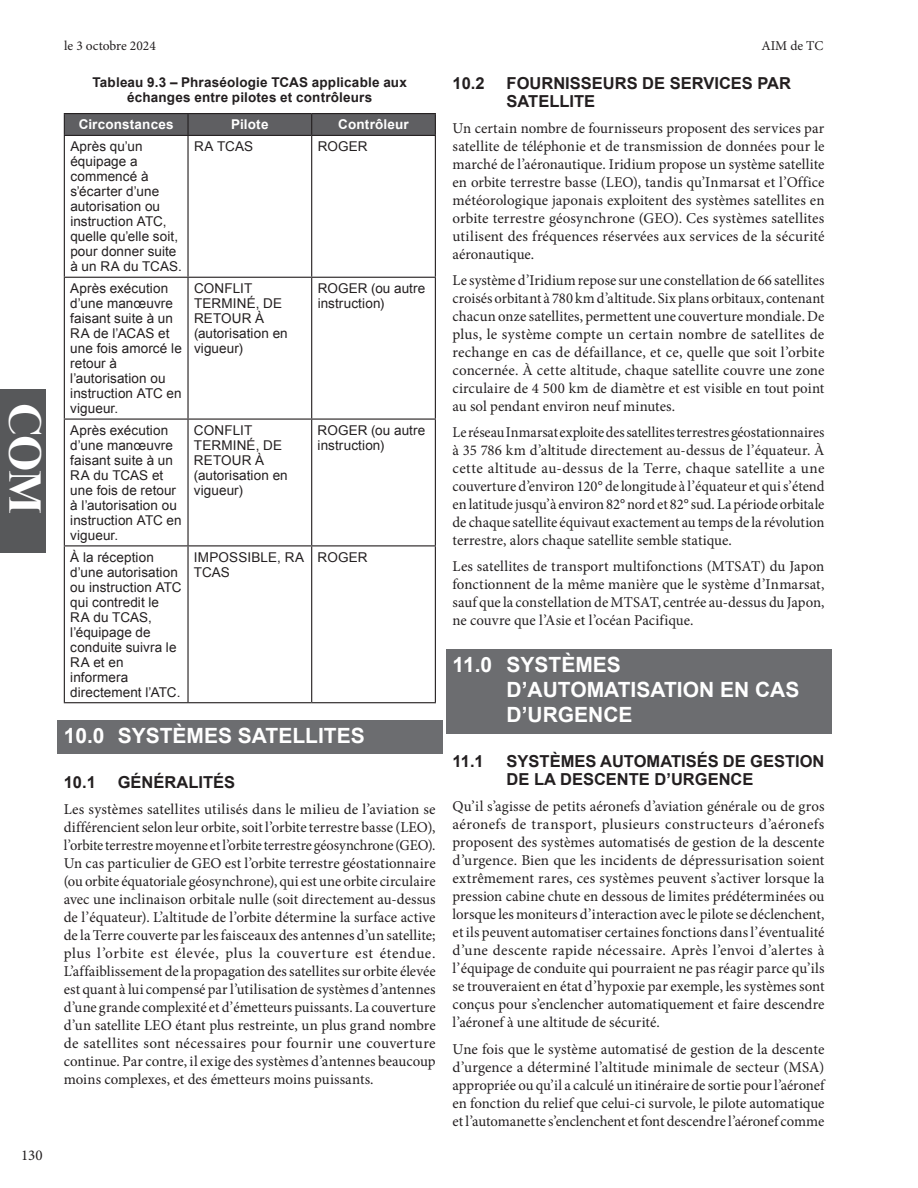
<style>
.page{position:relative;width:918px;height:1188px;background:#fff}
.page>*{position:absolute;margin:0;border:0;box-sizing:border-box;transform-origin:0 0}
.t1{font:700 46.5px "Times New Roman";color:#fff}
.t2{font:700 21px/25.2px "Arial";color:#fff}
.t3{font:700 16.5px/18px "Arial";color:#231f20}
.t4{font:15px/18px "Minion Pro";color:#231f20;text-align:justify}
.t5{font:15px/18px "Minion Pro";color:#231f20;text-align:justify;scale:.96 1}
.t6{font:13.5px/15px "Arial";letter-spacing:.005em;color:#231f20}
.t7{font:700 13.5px/15px "Arial";letter-spacing:.01em;color:#231f20;text-align:center}
.t8{font:700 13.5px "Arial";letter-spacing:.01em;color:#fff}
.t9{font:13.5px "Minion Pro";color:#231f20}
</style>
<div class="page">
<div style="left:57px;top:720px;width:386px;height:34px;background:#6c6d70"></div>
<hr style="left:64px;top:113px;width:124px;height:1px;background:#231f20">
<hr style="left:188px;top:113px;width:124px;height:1px;background:#231f20">
<hr style="left:312px;top:113px;width:124px;height:1px;background:#231f20">
<svg style="left:64px;top:114px;width:372px;height:21px;background:#5d5d60"></svg>
<hr style="left:64px;top:135px;width:124px;height:1px;background:#231f20">
<hr style="left:64px;top:136px;width:1px;height:141px;background:#231f20">
<hr style="left:188px;top:135px;width:124px;height:1px;background:#231f20">
<hr style="left:187px;top:136px;width:2px;height:141px;background:#231f20">
<hr style="left:312px;top:135px;width:124px;height:1px;background:#231f20">
<hr style="left:311px;top:136px;width:1px;height:141px;background:#231f20">
<hr style="left:435px;top:136px;width:1px;height:141px;background:#231f20">
<hr style="left:64px;top:277px;width:124px;height:1px;background:#231f20">
<hr style="left:64px;top:278px;width:1px;height:141px;background:#231f20">
<hr style="left:188px;top:277px;width:124px;height:1px;background:#231f20">
<hr style="left:187px;top:278px;width:2px;height:141px;background:#231f20">
<hr style="left:312px;top:277px;width:124px;height:1px;background:#231f20">
<hr style="left:311px;top:278px;width:1px;height:141px;background:#231f20">
<hr style="left:435px;top:278px;width:1px;height:141px;background:#231f20">
<hr style="left:64px;top:419px;width:124px;height:1px;background:#231f20">
<hr style="left:64px;top:420px;width:1px;height:125px;background:#231f20">
<hr style="left:188px;top:419px;width:124px;height:1px;background:#231f20">
<hr style="left:187px;top:420px;width:2px;height:125px;background:#231f20">
<hr style="left:312px;top:419px;width:124px;height:1px;background:#231f20">
<hr style="left:311px;top:420px;width:1px;height:125px;background:#231f20">
<hr style="left:435px;top:420px;width:1px;height:125px;background:#231f20">
<hr style="left:64px;top:545px;width:124px;height:1px;background:#231f20">
<hr style="left:64px;top:546px;width:1px;height:156px;background:#231f20">
<hr style="left:188px;top:545px;width:124px;height:1px;background:#231f20">
<hr style="left:187px;top:546px;width:2px;height:156px;background:#231f20">
<hr style="left:312px;top:545px;width:124px;height:1px;background:#231f20">
<hr style="left:311px;top:546px;width:1px;height:156px;background:#231f20">
<hr style="left:435px;top:546px;width:1px;height:156px;background:#231f20">
<hr style="left:64px;top:702px;width:124px;height:1px;background:#231f20">
<hr style="left:188px;top:702px;width:124px;height:1px;background:#231f20">
<hr style="left:312px;top:702px;width:124px;height:1px;background:#231f20">
<div style="left:446px;top:650px;width:386px;height:84px;background:#6c6d70"></div>
<div style="left:0;top:389px;width:46px;height:164px;background:#57585a"></div>
<h1 class="t1" style="left:57px;top:403px;width:113px;rotate:90deg">COM</h1>
<p class="t4" style="left:21px;top:1147px;width:23px">130</p>
<p class="t9" style="left:64px;top:37px;width:93px">le 3 octobre 2024</p>
<p class="t9" style="left:761px;top:37px;width:64px">AIM de TC</p>
<p class="t7" style="left:93px;top:75px;width:316px">Tableau 9.3 – Phraséologie TCAS applicable aux échanges entre pilotes et contrôleurs</p>
<p class="t8" style="left:79px;top:116px;width:97px">Circonstances</p>
<p class="t8" style="left:231px;top:116px;width:39px">Pilote</p>
<p class="t8" style="left:338px;top:116px;width:72px">Contrôleur</p>
<p class="t6" style="left:70px;top:139px;width:113px">Après qu’un équipage a commencé à s’écarter d’une autorisation ou instruction ATC, quelle qu’elle soit, pour donner suite à un RA du TCAS.</p>
<p class="t6" style="left:194px;top:139px;width:61px">RA TCAS</p>
<p class="t6" style="left:318px;top:139px;width:51px">ROGER</p>
<p class="t6" style="left:70px;top:281px;width:113px">Après exécution d’une manœuvre faisant suite à un<br>RA de l’ACAS et une fois amorcé le retour à l’autorisation ou instruction ATC en vigueur.</p>
<p class="t6" style="left:194px;top:281px;width:95px">CONFLIT<br>TERMINÉ, DE<br>RETOUR À (autorisation en vigueur)</p>
<p class="t6" style="left:318px;top:281px;width:109px">ROGER (ou autre instruction)</p>
<p class="t6" style="left:70px;top:423px;width:113px">Après exécution d’une manœuvre faisant suite à un<br>RA du TCAS et une fois de retour à l’autorisation ou instruction ATC en vigueur.</p>
<p class="t6" style="left:194px;top:423px;width:95px">CONFLIT<br>TERMINÉ, DE<br>RETOUR À (autorisation en vigueur)</p>
<p class="t6" style="left:318px;top:423px;width:109px">ROGER (ou autre instruction)</p>
<p class="t6" style="left:70px;top:550px;width:113px">À la réception d’une autorisation ou instruction ATC qui contredit le<br>RA du TCAS, l’équipage de conduite suivra le<br>RA et en informera directement l’ATC.</p>
<p class="t6" style="left:194px;top:550px;width:112px">IMPOSSIBLE, RA<br>TCAS</p>
<p class="t6" style="left:318px;top:550px;width:51px">ROGER</p>
<h2 class="t2" style="left:64px;top:723px;width:302px">10.0 SYSTÈMES SATELLITES</h2>
<p class="t3" style="left:64px;top:774px;width:34px">10.1</p>
<p class="t3" style="left:118px;top:774px;width:119px">GÉNÉRALITÉS</p>
<p class="t4" style="left:64px;top:800px;width:373px">Les systèmes satellites utilisés dans le milieu de l’aviation se différencient selon leur orbite, soit l’orbite terrestre basse (LEO), l’orbite terrestre moyenne et l’orbite terrestre géosynchrone (GEO).<br>Un cas particulier de GEO est l’orbite terrestre géostationnaire (ou orbite équatoriale géosynchrone), qui est une orbite circulaire avec une inclinaison orbitale nulle (soit directement au-dessus de l’équateur). L’altitude de l’orbite détermine la surface active de la Terre couverte par les faisceaux des antennes d’un satellite; plus l’orbite est élevée, plus la couverture est étendue.<br>L’affaiblissement de la propagation des satellites sur orbite élevée est quant à lui compensé par l’utilisation de systèmes d’antennes d’une grande complexité et d’émetteurs puissants. La couverture d’un satellite LEO étant plus restreinte, un plus grand nombre de satellites sont nécessaires pour fournir une couverture continue. Par contre, il exige des systèmes d’antennes beaucoup moins complexes, et des émetteurs moins puissants.</p>
<p class="t3" style="left:453px;top:75px;width:34px">10.2</p>
<p class="t3" style="left:507px;top:75px;width:286px">FOURNISSEURS DE SERVICES PAR<br>SATELLITE</p>
<p class="t4" style="left:453px;top:119px;width:373px">Un certain nombre de fournisseurs proposent des services par satellite de téléphonie et de transmission de données pour le marché de l’aéronautique. Iridium propose un système satellite en orbite terrestre basse (LEO), tandis qu’Inmarsat et l’Office météorologique japonais exploitent des systèmes satellites en orbite terrestre géosynchrone (GEO). Ces systèmes satellites utilisent des fréquences réservées aux services de la sécurité aéronautique.</p>
<p class="t4" style="left:453px;top:271px;width:373px">Le système d’Iridium repose sur une constellation de 66 satellites croisés orbitant à 780 km d’altitude. Six plans orbitaux, contenant chacun onze satellites, permettent une couverture mondiale. De plus, le système compte un certain nombre de satellites de rechange en cas de défaillance, et ce, quelle que soit l’orbite concernée. À cette altitude, chaque satellite couvre une zone circulaire de 4 500 km de diamètre et est visible en tout point au sol pendant environ neuf minutes.</p>
<p class="t5" style="left:453px;top:423px;width:389px">Le réseau Inmarsat exploite des satellites terrestres géostationnaires à 35 786 km d’altitude directement au-dessus de l’équateur. À cette altitude au-dessus de la Terre, chaque satellite a une couverture d’environ 120° de longitude à l’équateur et qui s’étend en latitude jusqu’à environ 82° nord et 82° sud. La période orbitale de chaque satellite équivaut exactement au temps de la révolution terrestre, alors chaque satellite semble statique.</p>
<p class="t4" style="left:453px;top:557px;width:373px">Les satellites de transport multifonctions (MTSAT) du Japon fonctionnent de la même manière que le système d’Inmarsat, sauf que la constellation de MTSAT, centrée au-dessus du Japon, ne couvre que l’Asie et l’océan Pacifique.</p>
<h2 class="t2" style="left:507px;top:653px;width:294px;text-indent:-54px">11.0 SYSTÈMES<br>D’AUTOMATISATION EN CAS<br>D’URGENCE</h2>
<p class="t3" style="left:453px;top:753px;width:33px">11.1</p>
<p class="t3" style="left:507px;top:753px;width:319px">SYSTÈMES AUTOMATISÉS DE GESTION<br>DE LA DESCENTE D’URGENCE</p>
<p class="t4" style="left:453px;top:798px;width:373px">Qu’il s’agisse de petits aéronefs d’aviation générale ou de gros aéronefs de transport, plusieurs constructeurs d’aéronefs proposent des systèmes automatisés de gestion de la descente d’urgence. Bien que les incidents de dépressurisation soient extrêmement rares, ces systèmes peuvent s’activer lorsque la pression cabine chute en dessous de limites prédéterminées ou lorsque les moniteurs d’interaction avec le pilote se déclenchent, et ils peuvent automatiser certaines fonctions dans l’éventualité d’une descente rapide nécessaire. Après l’envoi d’alertes à l’équipage de conduite qui pourraient ne pas réagir parce qu’ils se trouveraient en état d’hypoxie par exemple, les systèmes sont conçus pour s’enclencher automatiquement et faire descendre l’aéronef à une altitude de sécurité.</p>
<p class="t4" style="left:453px;top:1040px;width:373px">Une fois que le système automatisé de gestion de la descente d’urgence a déterminé l’altitude minimale de secteur (MSA) appropriée ou qu’il a calculé un itinéraire de sortie pour l’aéronef en fonction du relief que celui-ci survole, le pilote automatique et l’automanette s’enclenchent et font descendre l’aéronef comme</p>
</div>
